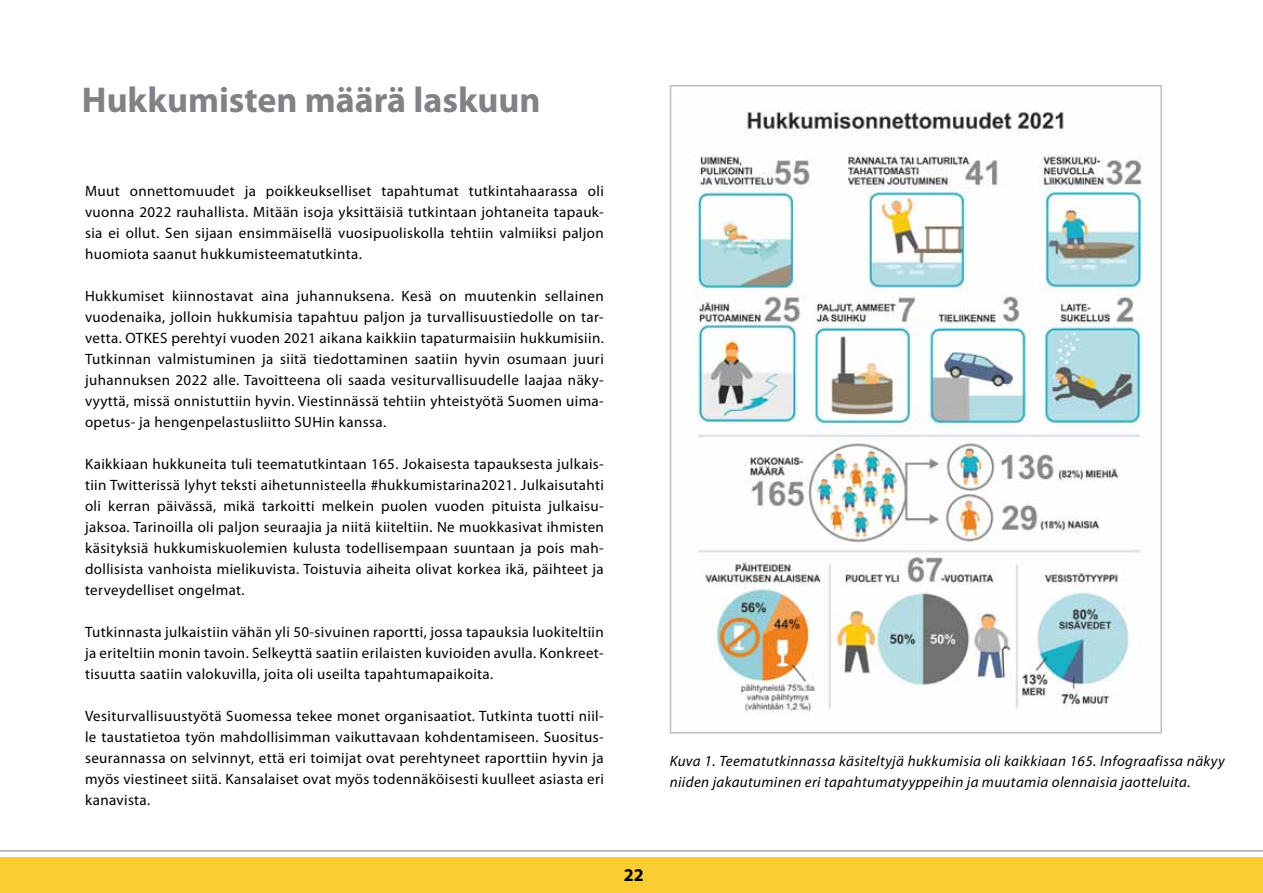
<style>
.page{position:relative;width:1263px;height:893px;background:#fff}
.page>*{position:absolute;margin:0;border:0;box-sizing:border-box;transform-origin:0 0}
.Pääotsikko{font:700 36px "Myriad Pro";color:#808285}
.t1{font:700 18px "Myriad Pro";color:#000}
.leipis{font:15px/21px "Myriad Pro";letter-spacing:.025em;color:#000;text-align:justify}
.leipis-2{font:italic 15px/21px "Myriad Pro";letter-spacing:.025em;color:#000}
</style>
<div class="page">
<div style="left:0;top:857px;width:1263px;height:36px;background:#fbcc33"></div>
<hr style="left:0;top:850px;width:1263px;height:1px;background:#a7a9ac">
<img style="left:692px;top:110px;width:451px;height:606px">
<div style="left:670px;top:85px;width:492px;height:648px;border:2px solid #bcbec0"></div>
<p class="Pääotsikko" style="left:82px;top:76px;width:460px">Hukkumisten määrä laskuun</p>
<p class="leipis" style="left:85px;top:180px;width:520px">Muut onnettomuudet ja poikkeukselliset tapahtumat tutkintahaarassa oli vuonna 2022 rauhallista. Mitään isoja yksittäisiä tutkintaan johtaneita tapauk&shy;sia ei ollut. Sen sijaan ensimmäisellä vuosipuoliskolla tehtiin valmiiksi paljon huomiota saanut hukkumisteematutkinta.</p>
<p class="leipis" style="left:85px;top:285px;width:520px">Hukkumiset kiinnostavat aina juhannuksena. Kesä on muutenkin sellainen vuodenaika, jolloin hukkumisia tapahtuu paljon ja turvallisuustiedolle on tar&shy;vetta. OTKES perehtyi vuoden 2021 aikana kaikkiin tapaturmaisiin hukkumisiin.<br>Tutkinnan valmistuminen ja siitä tiedottaminen saatiin hyvin osumaan juuri juhannuksen 2022 alle. Tavoitteena oli saada vesiturvallisuudelle laajaa näky&shy;vyyttä, missä onnistuttiin hyvin. Viestinnässä tehtiin yhteistyötä Suomen uima&shy;opetus- ja hengenpelastusliitto SUHin kanssa.</p>
<p class="leipis" style="left:85px;top:453px;width:520px">Kaikkiaan hukkuneita tuli teematutkintaan 165. Jokaisesta tapauksesta julkais&shy;tiin Twitterissä lyhyt teksti aihetunnisteella #hukkumistarina2021. Julkaisutahti oli kerran päivässä, mikä tarkoitti melkein puolen vuoden pituista julkaisu&shy;jaksoa. Tarinoilla oli paljon seuraajia ja niitä kiiteltiin. Ne muokkasivat ihmisten käsityksiä hukkumiskuolemien kulusta todellisempaan suuntaan ja pois mah&shy;dollisista vanhoista mielikuvista. Toistuvia aiheita olivat korkea ikä, päihteet ja terveydelliset ongelmat.</p>
<p class="leipis" style="left:85px;top:621px;width:520px">Tutkinnasta julkaistiin vähän yli 50-sivuinen raportti, jossa tapauksia luokiteltiin ja eriteltiin monin tavoin. Selkeyttä saatiin erilaisten kuvioiden avulla. Konkreet&shy;tisuutta saatiin valokuvilla, joita oli useilta tapahtumapaikoita.</p>
<p class="leipis" style="left:85px;top:705px;width:520px">Vesiturvallisuustyötä Suomessa tekee monet organisaatiot. Tutkinta tuotti niil&shy;le taustatietoa työn mahdollisimman vaikuttavaan kohdentamiseen. Suositus&shy;seurannassa on selvinnyt, että eri toimijat ovat perehtyneet raporttiin hyvin ja myös viestineet siitä. Kansalaiset ovat myös todennäköisesti kuulleet asiasta eri kanavista.</p>
<p class="t1" style="left:624px;top:863px;width:21px">22</p>
<p class="leipis-2" style="left:670px;top:751px;width:556px">Kuva 1. Teematutkinnassa käsiteltyjä hukkumisia oli kaikkiaan 165. Infograafissa näkyy niiden jakautuminen eri tapahtumatyyppeihin ja muutamia olennaisia jaotteluita.</p>
</div>
